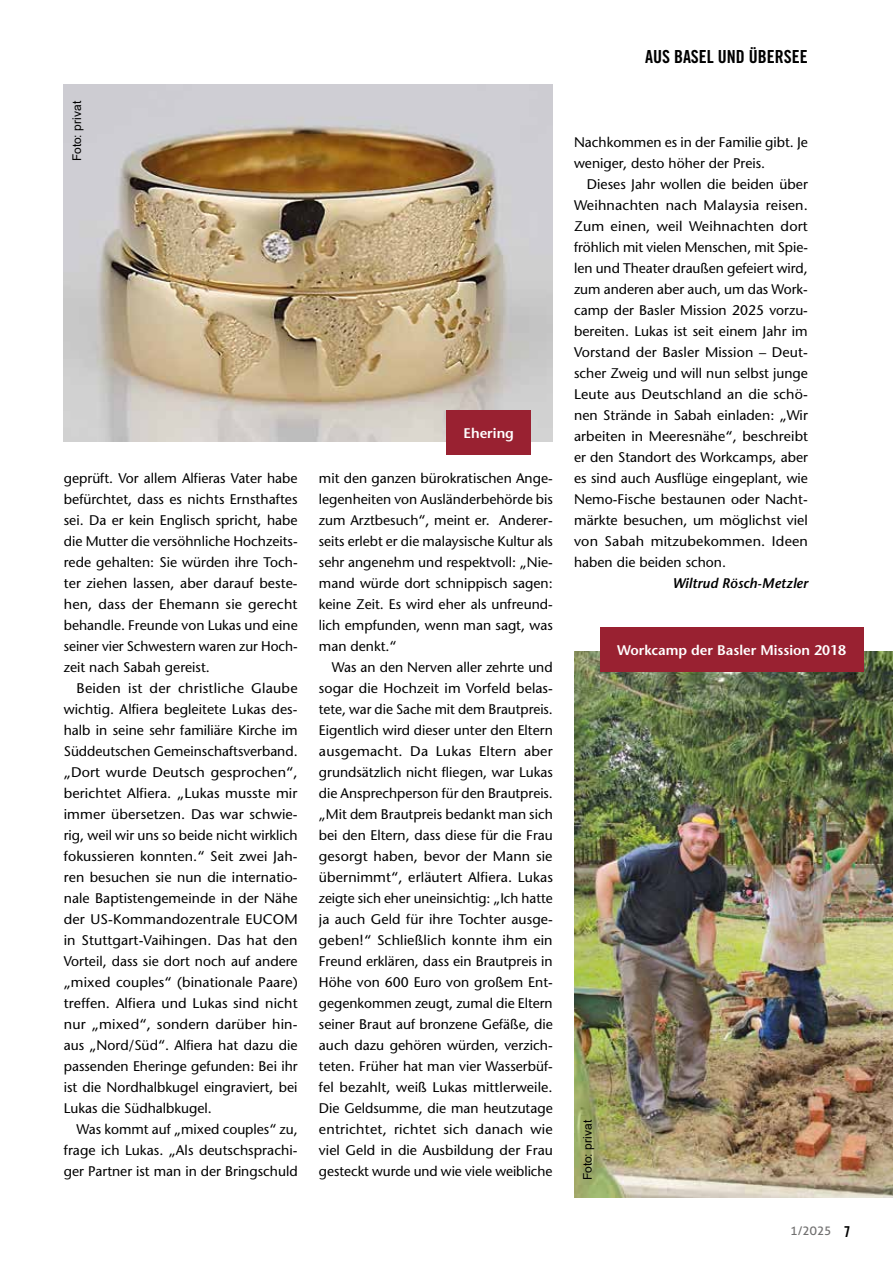
<style>
.page{position:relative;width:893px;height:1263px;background:#fff}
.page>*{position:absolute;margin:0;border:0;box-sizing:border-box;transform-origin:0 0}
.t1{font:18px "Trade Gothic LT Std Bd Cn 20";color:#000}
.t2{font:13.95px/21px "Stone Sans";color:#000;text-align:justify}
.t3{font:600 13.95px "Stone Sans";color:#fff}
.t4{font:italic 600 13.95px "Stone Sans";color:#000}
.t5{font:12px "Arial";letter-spacing:.005em;color:#000}
.t6{font:12px "Aller";color:#706f6f}
.s1{font-family:"Trade Gothic LT Std Bd Cn 20";font-size:15px;color:#000}
</style>
<div class="page">
<img style="left:574px;top:651px;width:319px;height:546px">
<div style="left:600px;top:628px;width:263px;height:44px;background:#992131"></div>
<img style="left:64px;top:84px;width:489px;height:357px">
<div style="left:446px;top:410px;width:85px;height:45px;background:#992131"></div>
<p class="t5" style="left:69px;top:161px;width:62px;rotate:-90deg">Foto: privat</p>
<p class="t2" style="left:64px;top:468px;width:235px">geprüft. Vor allem Alfieras Vater habe befürchtet, dass es nichts Ernsthaftes sei. Da er kein Englisch spricht, habe die Mutter die versöhnliche Hochzeits&shy;rede gehalten: Sie würden ihre Toch&shy;ter ziehen lassen, aber darauf beste&shy;hen, dass der Ehemann sie gerecht behandle. Freunde von Lukas und eine seiner vier Schwestern waren zur Hoch&shy;zeit nach Sabah gereist.</p>
<p class="t2" style="left:64px;top:678px;width:235px;text-indent:13px">Beiden ist der christliche Glaube wichtig. Alfiera begleitete Lukas des&shy;halb in seine sehr familiäre Kirche im Süddeutschen Gemeinschaftsverband. „Dort wurde Deutsch gesprochen“, berichtet Alfiera. „Lukas musste mir immer übersetzen. Das war schwie&shy;rig, weil wir uns so beide nicht wirklich fokussieren konnten.“ Seit zwei Jah&shy;ren besuchen sie nun die internatio&shy;nale Baptistengemeinde in der Nähe der US-Kommandozentrale EUCOM in Stuttgart-Vaihingen. Das hat den Vorteil, dass sie dort noch auf andere „mixed couples“ (binationale Paare) treffen. Alfiera und Lukas sind nicht nur „mixed“, sondern darüber hin&shy;aus „Nord/Süd“. Alfiera hat dazu die passenden Eheringe gefunden: Bei ihr ist die Nordhalbkugel eingraviert, bei Lukas die Südhalbkugel.</p>
<p class="t2" style="left:64px;top:1119px;width:235px;text-indent:13px">Was kommt auf „mixed couples“ zu, frage ich Lukas. „Als deutschsprachi&shy;ger Partner ist man in der Bringschuld</p>
<p class="t1" style="left:645px;top:46px;width:164px">AUS BASEL UND ÜBERSEE</p>
<p class="t3" style="left:463px;top:425px;width:52px">Ehering</p>
<p class="t2" style="left:319px;top:468px;width:236px">mit den ganzen bürokratischen Ange&shy;legenheiten von Ausländerbehörde bis zum Arztbesuch“, meint er. Anderer&shy;seits erlebt er die malaysische Kultur als sehr angenehm und respektvoll: „Nie&shy;mand würde dort schnippisch sagen: keine Zeit. Es wird eher als unfreund&shy;lich empfunden, wenn man sagt, was man denkt.“</p>
<p class="t2" style="left:319px;top:657px;width:236px;text-indent:13px">Was an den Nerven aller zehrte und sogar die Hochzeit im Vorfeld belas&shy;tete, war die Sache mit dem Brautpreis.<br>Eigentlich wird dieser unter den Eltern ausgemacht. Da Lukas Eltern aber grundsätzlich nicht fliegen, war Lukas die Ansprechperson für den Brautpreis. „Mit dem Brautpreis bedankt man sich bei den Eltern, dass diese für die Frau gesorgt haben, bevor der Mann sie übernimmt“, erläutert Alfiera. Lukas zeigte sich eher uneinsichtig: „Ich hatte ja auch Geld für ihre Tochter ausge&shy;geben!“ Schließlich konnte ihm ein Freund erklären, dass ein Brautpreis in Höhe von 600 Euro von großem Ent&shy;gegenkommen zeugt, zumal die Eltern seiner Braut auf bronzene Gefäße, die auch dazu gehören würden, verzich&shy;teten. Früher hat man vier Wasserbüf&shy;fel bezahlt, weiß Lukas mittlerweile.<br>Die Geldsumme, die man heutzutage entrichtet, richtet sich danach wie viel Geld in die Ausbildung der Frau gesteckt wurde und wie viele weibliche</p>
<p class="t2" style="left:574px;top:132px;width:235px">Nachkommen es in der Familie gibt. Je weniger, desto höher der Preis.</p>
<p class="t2" style="left:574px;top:174px;width:235px;text-indent:13px">Dieses Jahr wollen die beiden über Weihnachten nach Malaysia reisen.<br>Zum einen, weil Weihnachten dort fröhlich mit vielen Menschen, mit Spie&shy;len und Theater draußen gefeiert wird, zum anderen aber auch, um das Work&shy;camp der Basler Mission 2025 vorzu&shy;bereiten. Lukas ist seit einem Jahr im Vorstand der Basler Mission – Deut&shy;scher Zweig und will nun selbst junge Leute aus Deutschland an die schö&shy;nen Strände in Sabah einladen: „Wir arbeiten in Meeresnähe“, beschreibt er den Standort des Workcamps, aber es sind auch Ausflüge eingeplant, wie Nemo-Fische bestaunen oder Nacht&shy;märkte besuchen, um möglichst viel von Sabah mitzubekommen. Ideen haben die beiden schon.</p>
<p class="t4" style="left:672px;top:575px;width:137px">Wiltrud Rösch-Metzler</p>
<p class="t3" style="left:617px;top:642px;width:231px">Workcamp der Basler Mission 2018</p>
<p class="t5" style="left:579px;top:1180px;width:62px;rotate:-90deg">Foto: privat</p>
<p class="t6" style="left:790px;top:1223px;width:61px">1/2025 <span class="s1">7</span></p>
</div>
